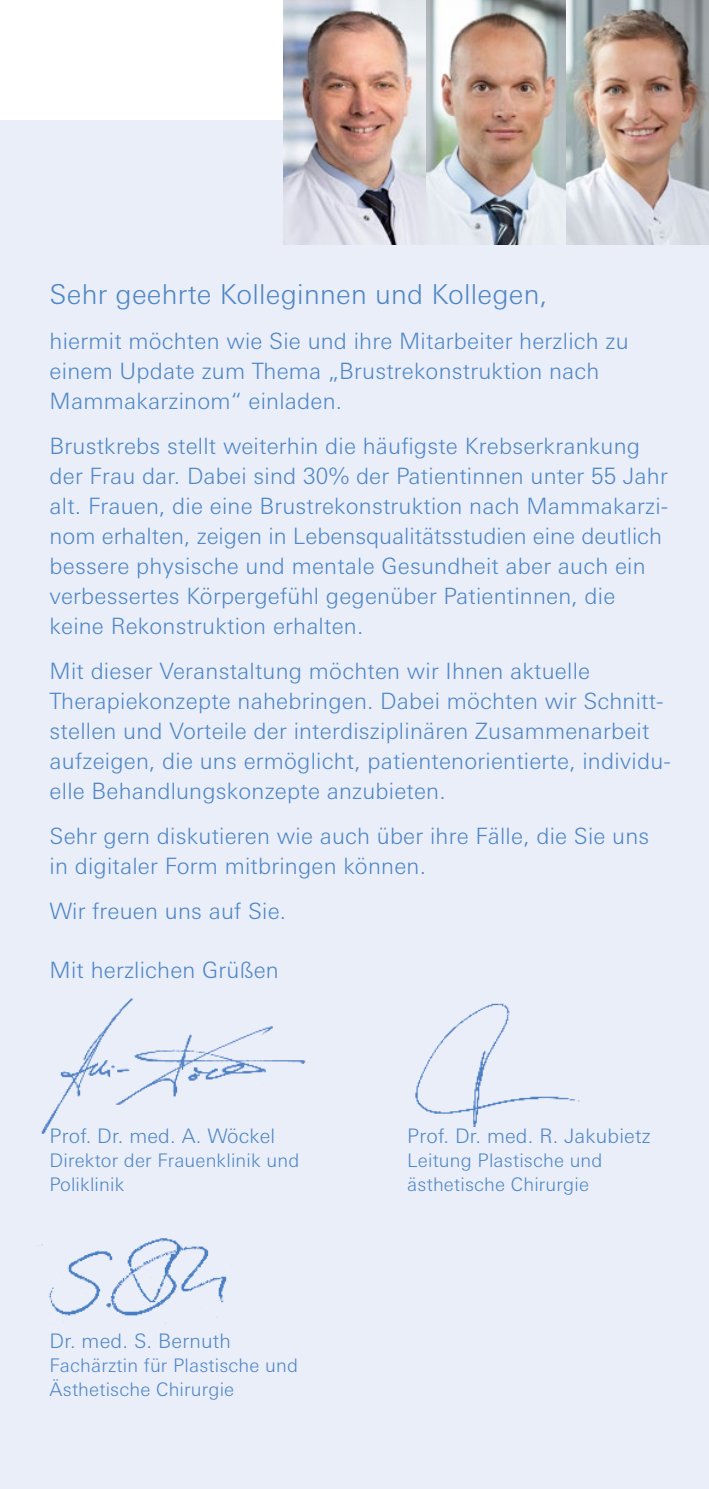
<style>
.page{position:relative;width:709px;height:1489px;background:#fff}
.page>*{position:absolute;margin:0;border:0;box-sizing:border-box;transform-origin:0 0}
.t1{font:300 27.5px "Univers Next Pro";letter-spacing:.01em;color:#5087c6}
.t2{font:300 22.5px/30px "Univers Next Pro";letter-spacing:.01em;color:#5087c6}
.t3{font:300 20px "Univers Next Pro";letter-spacing:.01em;color:#5087c6}
.t4{font:300 18.75px/23.8px "Univers Next Pro";letter-spacing:.01em;color:#5087c6}
</style>
<div class="page">
<div style="left:0;top:120px;width:709px;height:1368px;background:#e9eef9"></div>
<img style="left:283px;top:0;width:425px;height:244px">
<img style="left:415px;top:1003px;width:165px;height:124px">
<img style="left:41px;top:998px;width:265px;height:136px">
<img style="left:38px;top:1238px;width:189px;height:86px">
<p class="t1" style="left:50px;top:278px;width:499px">Sehr geehrte Kolleginnen und Kollegen,</p>
<p class="t2" style="left:50px;top:326px;width:580px">hiermit möchten wie Sie und ihre Mitarbeiter herzlich zu einem Update zum Thema „Brustrekonstruktion nach<br>Mammakarzinom“ einladen.</p>
<p class="t2" style="left:50px;top:431px;width:620px">Brustkrebs stellt weiterhin die häufigste Krebserkrankung der Frau dar. Dabei sind 30% der Patientinnen unter 55 Jahr alt. Frauen, die eine Brustrekonstruktion nach Mammakarzi&shy;nom erhalten, zeigen in Lebensqualitätsstudien eine deutlich bessere physische und mentale Gesundheit aber auch ein verbessertes Körpergefühl gegenüber Patientinnen, die keine Rekonstruktion erhalten.</p>
<p class="t2" style="left:50px;top:656px;width:623px">Mit dieser Veranstaltung möchten wir Ihnen aktuelle Therapiekonzepte nahebringen. Dabei möchten wir Schnitt&shy;stellen und Vorteile der interdisziplinären Zusammenarbeit aufzeigen, die uns ermöglicht, patientenorientierte, individu&shy;elle Behandlungskonzepte anzubieten.</p>
<p class="t2" style="left:50px;top:821px;width:601px">Sehr gern diskutieren wie auch über ihre Fälle, die Sie uns in digitaler Form mitbringen können.</p>
<p class="t2" style="left:50px;top:896px;width:238px">Wir freuen uns auf Sie.</p>
<p class="t2" style="left:50px;top:954px;width:231px">Mit herzlichen Grüßen</p>
<p class="t3" style="left:50px;top:1124px;width:227px">Prof. Dr. med. A. Wöckel</p>
<p class="t3" style="left:407px;top:1124px;width:245px">Prof. Dr. med. R. Jakubietz</p>
<p class="t4" style="left:50px;top:1148px;width:251px">Direktor der Frauenklinik und</p>
<p class="t4" style="left:407px;top:1148px;width:197px">Leitung Plastische und</p>
<p class="t4" style="left:50px;top:1171px;width:76px">Poliklinik</p>
<p class="t4" style="left:407px;top:1171px;width:183px">ästhetische Chirurgie</p>
<p class="t3" style="left:50px;top:1329px;width:183px">Dr. med. S. Bernuth</p>
<p class="t4" style="left:50px;top:1353px;width:250px">Fachärztin für Plastische und<br>Ästhetische Chirurgie</p>
</div>
